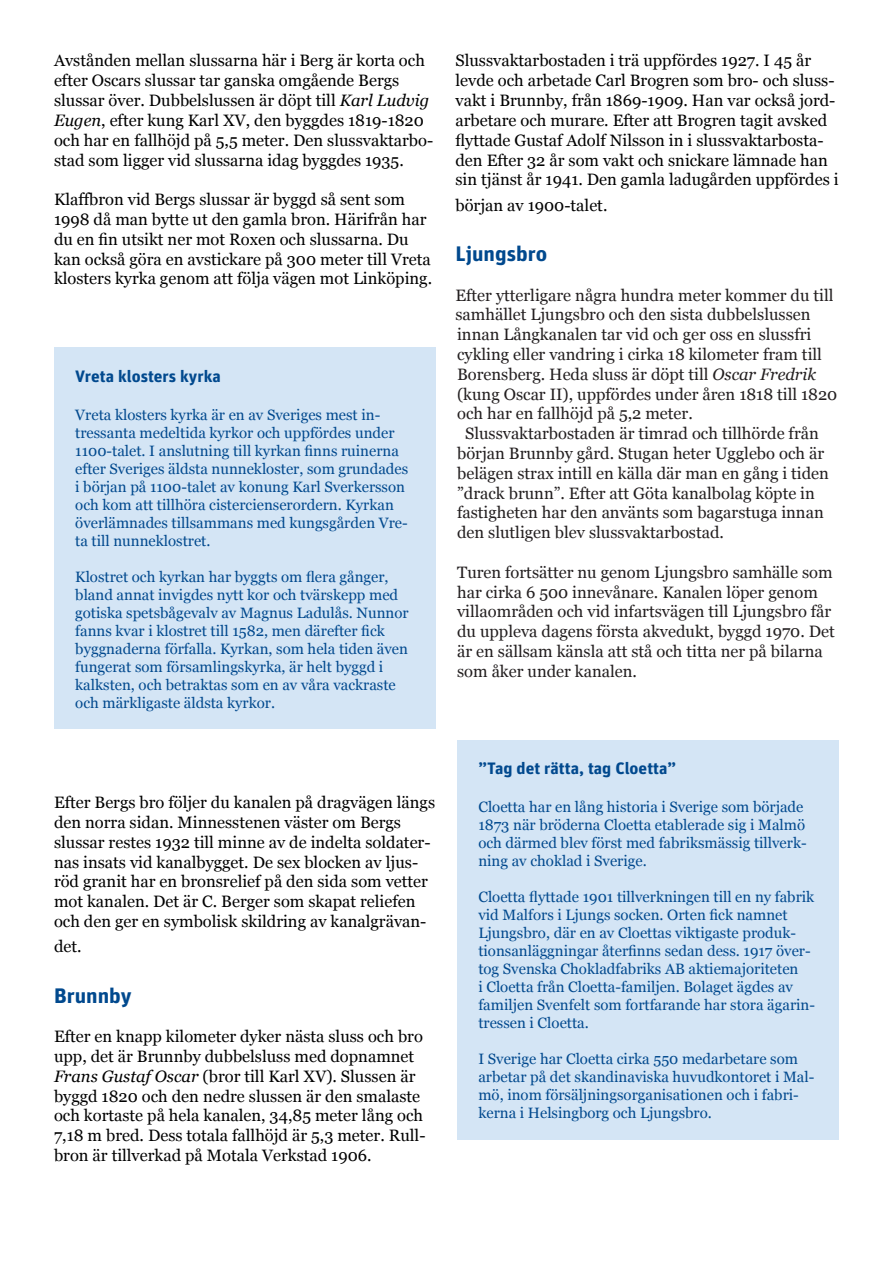
<style>
.page{position:relative;width:893px;height:1263px;background:#fff}
.page>*{position:absolute;margin:0;border:0;box-sizing:border-box;transform-origin:0 0}
.t1{font:700 21px "Unit For JVD";color:#01498e}
.t2{font:16.5px/19.8px "Georgia";color:#000001}
.t3{font:16.5px/19.8px "Georgia";color:#231f20}
.t4{font:700 16.5px "Unit For JVD";color:#01498e}
.t5{font:15px/18px "Georgia";color:#01498e}
.s1{font-style:italic}
</style>
<div class="page">
<div style="left:54px;top:348px;width:382px;height:381px;background:#d4e5f5"></div>
<div style="left:457px;top:740px;width:382px;height:399px;background:#d4e5f5"></div>
<p class="t2" style="left:54px;top:50px;width:381px">Avstånden mellan slussarna här i Berg är korta och efter Oscars slussar tar ganska omgående Bergs slussar över. Dubbelslussen är döpt till <span class="s1">Karl Ludvig Eugen</span>, efter kung Karl XV, den byggdes 1819-1820 och har en fallhöjd på 5,5 meter. Den slussvaktarbo&shy;stad som ligger vid slussarna idag byggdes 1935.</p>
<p class="t2" style="left:54px;top:189px;width:380px">Klaffbron vid Bergs slussar är byggd så sent som 1998 då man bytte ut den gamla bron. Härifrån har du en fin utsikt ner mot Roxen och slussarna. Du kan också göra en avstickare på 300 meter till Vreta klosters kyrka genom att följa vägen mot Linköping.</p>
<p class="t4" style="left:75px;top:366px;width:147px">Vreta klosters kyrka</p>
<p class="t5" style="left:75px;top:405px;width:334px">Vreta klosters kyrka är en av Sveriges mest in&shy;tressanta medeltida kyrkor och uppfördes under 1100-talet. I anslutning till kyrkan finns ruinerna efter Sveriges äldsta nunnekloster, som grundades i början på 1100-talet av konung Karl Sverkersson och kom att tillhöra cistercienserordern. Kyrkan överlämnades tillsammans med kungsgården Vre&shy;ta till nunneklostret.</p>
<p class="t5" style="left:75px;top:567px;width:335px">Klostret och kyrkan har byggts om flera gånger, bland annat invigdes nytt kor och tvärskepp med gotiska spetsbågevalv av Magnus Ladulås. Nunnor fanns kvar i klostret till 1582, men därefter fick byggnaderna förfalla. Kyrkan, som hela tiden även fungerat som församlingskyrka, är helt byggd i kalksten, och betraktas som en av våra vackraste och märkligaste äldsta kyrkor.</p>
<p class="t2" style="left:54px;top:792px;width:383px">Efter Bergs bro följer du kanalen på dragvägen längs den norra sidan. Minnesstenen väster om Bergs slussar restes 1932 till minne av de indelta soldater&shy;nas insats vid kanalbygget. De sex blocken av ljus&shy;röd granit har en bronsrelief på den sida som vetter mot kanalen. Det är C. Berger som skapat reliefen och den ger en symbolisk skildring av kanalgrävan-</p>
<p class="t2" style="left:54px;top:936px;width:29px">det.</p>
<p class="t1" style="left:54px;top:982px;width:79px">Brunnby</p>
<p class="t2" style="left:54px;top:1026px;width:373px">Efter en knapp kilometer dyker nästa sluss och bro upp, det är Brunnby dubbelsluss med dopnamnet <span class="s1">Frans Gustaf Oscar</span> (bror till Karl XV). Slussen är byggd 1820 och den nedre slussen är den smalaste och kortaste på hela kanalen, 34,85 meter lång och 7,18 m bred. Dess totala fallhöjd är 5,3 meter. Rull&shy;bron är tillverkad på Motala Verkstad 1906.</p>
<p class="t2" style="left:455px;top:50px;width:385px">Slussvaktarbostaden i trä uppfördes 1927. I 45 år levde och arbetade Carl Brogren som bro- och sluss&shy;vakt i Brunnby, från 1869-1909. Han var också jord&shy;arbetare och murare. Efter att Brogren tagit avsked flyttade Gustaf Adolf Nilsson in i slussvaktarbosta&shy;den Efter 32 år som vakt och snickare lämnade han sin tjänst år 1941. Den gamla ladugården uppfördes i</p>
<p class="t2" style="left:455px;top:194px;width:153px">början av 1900-talet.</p>
<p class="t1" style="left:455px;top:241px;width:93px">Ljungsbro</p>
<p class="t3" style="left:455px;top:284px;width:383px">Efter ytterligare några hundra meter kommer du till samhället Ljungsbro och den sista dubbelslussen innan Långkanalen tar vid och ger oss en slussfri cykling eller vandring i cirka 18 kilometer fram till Borensberg. Heda sluss är döpt till <span class="s1">Oscar Fredrik </span>(kung Oscar II), uppfördes under åren 1818 till 1820 och har en fallhöjd på 5,2 meter.</p>
<p class="t3" style="left:457px;top:423px;width:373px;text-indent:8px">Slussvaktarbostaden är timrad och tillhörde från början Brunnby gård. Stugan heter Ugglebo och är belägen strax intill en källa där man en gång i tiden ”drack brunn”. Efter att Göta kanalbolag köpte in fastigheten har den använts som bagarstuga innan den slutligen blev slussvaktarbostad.</p>
<p class="t3" style="left:457px;top:561px;width:379px">Turen fortsätter nu genom Ljungsbro samhälle som har cirka 6 500 innevånare. Kanalen löper genom villaområden och vid infartsvägen till Ljungsbro får du uppleva dagens första akvedukt, byggd 1970. Det är en sällsam känsla att stå och titta ner på bilarna som åker under kanalen.</p>
<p class="t4" style="left:478px;top:758px;width:199px">”Tag det rätta, tag Cloetta”</p>
<p class="t5" style="left:478px;top:797px;width:330px">Cloetta har en lång historia i Sverige som började 1873 när bröderna Cloetta etablerade sig i Malmö och därmed blev först med fabriksmässig tillverk&shy;ning av choklad i Sverige.</p>
<p class="t5" style="left:478px;top:887px;width:338px">Cloetta flyttade 1901 tillverkningen till en ny fabrik vid Malfors i Ljungs socken. Orten fick namnet Ljungsbro, där en av Cloettas viktigaste produk&shy;tionsanläggningar återfinns sedan dess. 1917 över&shy;tog Svenska Chokladfabriks AB aktiemajoriteten<br>i Cloetta från Cloetta-familjen. Bolaget ägdes av familjen Svenfelt som fortfarande har stora ägarin&shy;tressen i Cloetta.</p>
<p class="t5" style="left:478px;top:1049px;width:338px">I Sverige har Cloetta cirka 550 medarbetare som arbetar på det skandinaviska huvudkontoret i Mal&shy;mö, inom försäljningsorganisationen och i fabri&shy;kerna i Helsingborg och Ljungsbro.</p>
</div>
